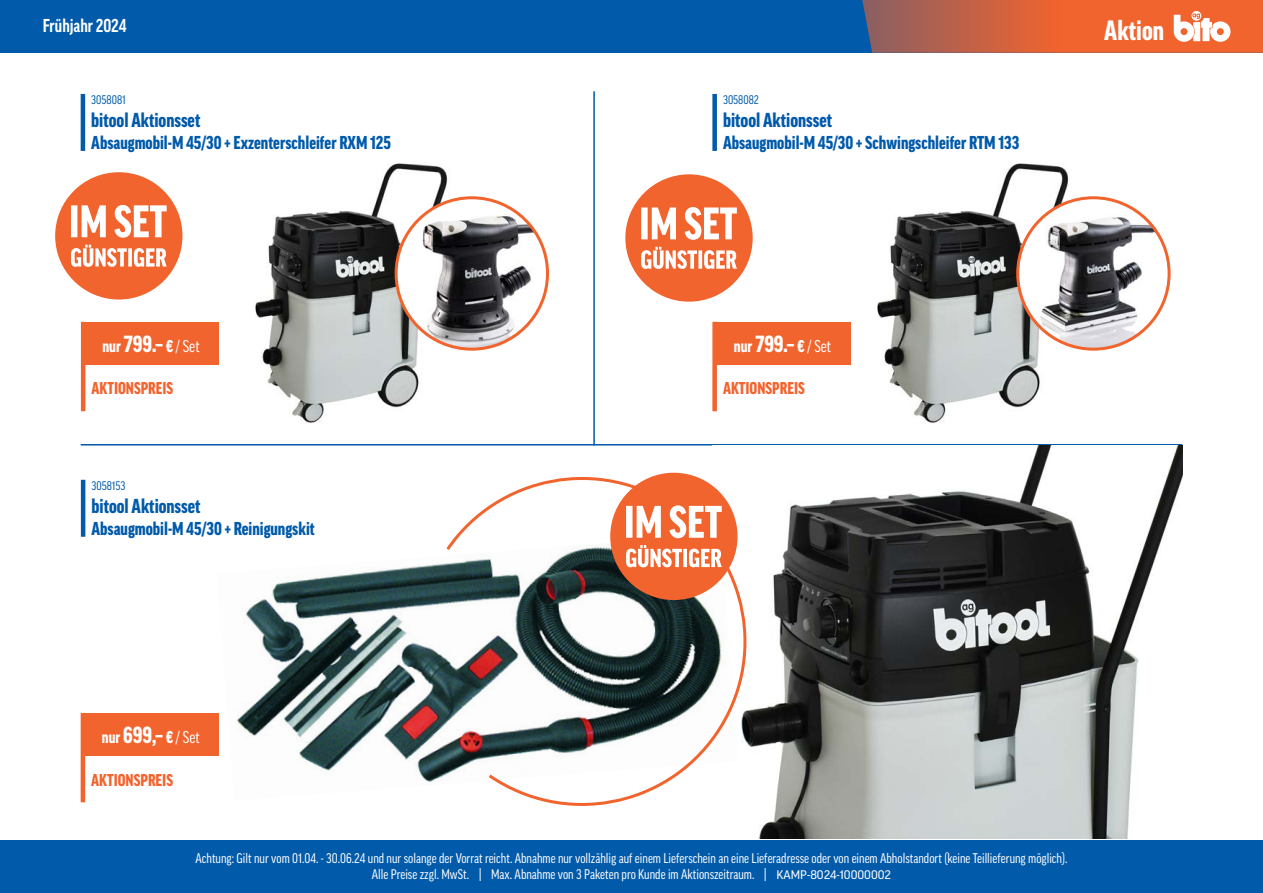
<style>
.page{position:relative;width:1263px;height:893px;background:#fff}
.page>*{position:absolute;margin:0;border:0;box-sizing:border-box;transform-origin:0 0}
.t1{font:900 condensed 27px "Good Pro";color:#fff}
.t2{font:900 condensed 22.5px "Good Pro";color:#fff}
.t3{font:900 condensed 19.5px "Good Pro";color:#015aaa}
.t4{font:900 condensed 18px "Good Pro";color:#015aaa}
.t5{font:700 condensed 18px "Good Pro";color:#fff}
.t6{font:900 condensed 16.5px "Good Pro";color:#f2642e}
.t7{font:condensed 13.5px "Good Pro";color:#fff}
.t8{font:condensed 12px "Good Pro";color:#015aaa}
.s1{font-size:16.5px}
.s2{font-weight:400;font-size:16.5px}
.s3{font-stretch:normal;font-size:12px}
</style>
<div class="page">
<div style="left:0;top:0;width:1263px;height:53px;background:#015aaa"></div>
<div style="left:0;top:840px;width:1263px;height:53px;background:#015aaa"></div>
<svg style="left:862px;top:0;width:401px;height:53px;background:#d56946"></svg>
<hr style="left:81px;top:444px;width:1101px;height:1px;background:#015aaa">
<hr style="left:593px;top:91px;width:2px;height:354px;background:#015aaa">
<img style="left:759px;top:445px;width:423px;height:394px">
<img style="left:216px;top:563px;width:227px;height:219px">
<img style="left:255px;top:163px;width:198px;height:260px">
<img style="left:877px;top:163px;width:197px;height:260px">
<img style="left:396px;top:204px;width:151px;height:145px">
<div style="left:395px;top:196px;width:154px;height:155px;border:3px solid #f2642e;border-radius:50%"></div>
<img style="left:1018px;top:202px;width:151px;height:147px">
<div style="left:1016px;top:196px;width:154px;height:155px;border:3px solid #f2642e;border-radius:50%"></div>
<svg style="left:443px;top:452px;width:328px;height:375px"></svg>
<hr style="left:81px;top:94px;width:4px;height:57px;background:#015aaa">
<div style="left:712px;top:94px;width:5px;height:57px;background:#015aaa"></div>
<hr style="left:81px;top:480px;width:4px;height:57px;background:#015aaa">
<hr style="left:81px;top:713px;width:4px;height:89px;background:#f2642e">
<div style="left:83px;top:713px;width:136px;height:42px;background:#f2642e"></div>
<hr style="left:81px;top:322px;width:4px;height:89px;background:#f2642e">
<div style="left:712px;top:322px;width:5px;height:89px;background:#f2642e"></div>
<div style="left:83px;top:322px;width:136px;height:42px;background:#f2642e"></div>
<div style="left:715px;top:322px;width:136px;height:42px;background:#f2642e"></div>
<div style="left:610px;top:473px;width:127px;height:127px;background:#f2642e;border-radius:50%"></div>
<svg style="left:626px;top:505px;width:96px;height:33px"></svg>
<svg style="left:626px;top:545px;width:96px;height:22px"></svg>
<div style="left:625px;top:174px;width:128px;height:128px;background:#f2642e;border-radius:50%"></div>
<svg style="left:641px;top:207px;width:96px;height:33px"></svg>
<svg style="left:641px;top:247px;width:96px;height:22px"></svg>
<div style="left:55px;top:172px;width:127px;height:128px;background:#f2642e;border-radius:50%"></div>
<svg style="left:71px;top:205px;width:96px;height:33px"></svg>
<svg style="left:71px;top:245px;width:96px;height:22px"></svg>
<p class="t5" style="left:43px;top:16px;width:85px">Frühjahr 2024</p>
<p class="t8" style="left:91px;top:93px;width:36px">3058081</p>
<p class="t3" style="left:91px;top:109px;width:111px">bitool Aktionsset</p>
<p class="t4" style="left:91px;top:132px;width:301px">Absaugmobil-M 45/30 + Exzenterschleifer RXM 125</p>
<p class="t8" style="left:723px;top:93px;width:37px">3058082</p>
<p class="t3" style="left:723px;top:109px;width:111px">bitool Aktionsset</p>
<p class="t4" style="left:723px;top:132px;width:298px">Absaugmobil-M 45/30 + Schwingschleifer RTM 133</p>
<p class="t2" style="left:102px;top:332px;width:99px"><span class="s1">nur</span> 799.– <span class="s1">€</span> <span class="s2">/ Set</span></p>
<p class="t2" style="left:734px;top:332px;width:99px"><span class="s1">nur</span> 799.– <span class="s1">€</span> <span class="s2">/ Set</span></p>
<p class="t6" style="left:92px;top:379px;width:83px">AKTIONSPREIS</p>
<p class="t6" style="left:723px;top:379px;width:83px">AKTIONSPREIS</p>
<p class="t8" style="left:92px;top:479px;width:35px">3058153</p>
<p class="t3" style="left:92px;top:495px;width:111px">bitool Aktionsset</p>
<p class="t4" style="left:92px;top:518px;width:225px">Absaugmobil-M 45/30 + Reinigungskit</p>
<p class="t1" style="left:1104px;top:15px;width:61px">Aktion</p>
<p class="t2" style="left:102px;top:723px;width:99px"><span class="s1">nur</span> 699,– <span class="s1">€</span> <span class="s2">/ Set</span></p>
<p class="t6" style="left:91px;top:770px;width:83px">AKTIONSPREIS</p>
<p class="t7" style="left:196px;top:851px;width:873px">Achtung: Gilt nur vom 01.04. - 30.06.24 und nur solange der Vorrat reicht. Abnahme nur vollzählig auf einem Lieferschein an eine Lieferadresse oder von einem Abholstandort (keine Teillieferung möglich).</p>
<p class="t7" style="left:372px;top:867px;width:521px">Alle Preise zzgl. MwSt. | Max. Abnahme von 3 Paketen pro Kunde im Aktionszeitraum. | <span class="s3">KAMP-8024-10000002</span></p>
</div>
